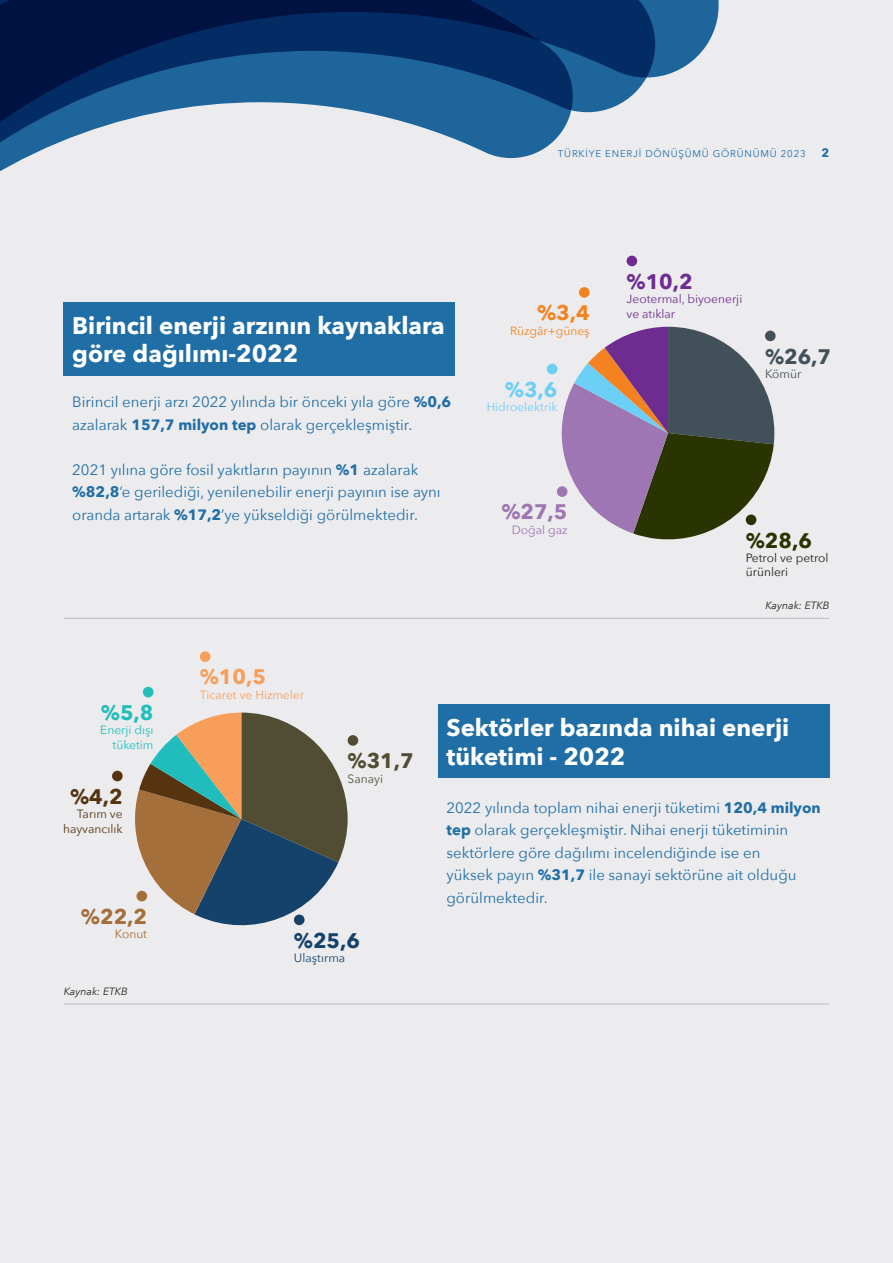
<style>
.page{position:relative;width:893px;height:1263px;background:#ececee}
.page>*{position:absolute;margin:0;border:0;box-sizing:border-box;transform-origin:0 0}
.t1{font:700 24px/28.5px "Avenir Next";color:#fff}
.t2{font:700 21px "Avenir Next";color:#425159}
.t3{font:700 21px "Avenir Next";color:#6e2c91}
.t4{font:700 21px "Avenir Next";color:#9e76b3}
.t5{font:700 21px "Avenir Next";color:#293400}
.t6{font:700 21px "Avenir Next";color:#514d33}
.t7{font:700 21px "Avenir Next";color:#f89e5b}
.t8{font:700 21px "Avenir Next";color:#15426a}
.t9{font:700 21px "Avenir Next";color:#a46f3b}
.t10{font:700 21px "Avenir Next";color:#6bcff6}
.t11{font:700 21px "Avenir Next";color:#f58220}
.t12{font:700 21px "Avenir Next";color:#55340f}
.t13{font:700 21px "Avenir Next";color:#21bdbd}
.t14{font:15px/22.5px "Avenir Next";color:#206ea6}
.t15{font:12px/14.4px "Avenir Next";color:#6e2c91}
.t16{font:12px/14.4px "Avenir Next";color:#231f20}
.t17{font:12px/14.4px "Avenir Next";color:#55340f;text-align:right}
.t18{font:12px "Avenir Next";color:#f89e5b}
.t19{font:12px/14.4px "Avenir Next";color:#21bdbd;text-align:right}
.t20{font:12px "Avenir Next";color:#6bcff6}
.t21{font:12px "Avenir Next";color:#f58220}
.t22{font:12px "Avenir Next";color:#15426a}
.t23{font:12px "Avenir Next";color:#9e76b3}
.t24{font:12px "Avenir Next";color:#514d33}
.t25{font:12px "Avenir Next";color:#425159}
.t26{font:12px "Avenir Next";color:#a46f3b}
.t27{font:700 12px "Avenir Next";color:#206ea6}
.t28{font:italic 10.5px "Avenir Next";color:#231f20}
.t29{font:9.75px "Avenir Next";letter-spacing:.08em;color:#206ea6}
.s1{font-weight:700}
</style>
<div class="page">
<svg style="left:0;top:0;width:719px;height:376px"></svg>
<div style="left:64px;top:302px;width:391px;height:73px;background:#206ea6"></div>
<div style="left:438px;top:704px;width:391px;height:74px;background:#206ea6"></div>
<hr style="left:64px;top:618px;width:765px;height:1px;background:#bcbdc0">
<svg style="left:548px;top:327px;width:226px;height:213px"></svg>
<div style="left:765px;top:331px;width:11px;height:10px;background:#425159;border-radius:50%"></div>
<div style="left:627px;top:256px;width:10px;height:10px;background:#6e2c91;border-radius:50%"></div>
<div style="left:557px;top:486px;width:10px;height:11px;background:#9e76b3;border-radius:50%"></div>
<div style="left:547px;top:364px;width:10px;height:10px;background:#6bcff6;border-radius:50%"></div>
<div style="left:579px;top:287px;width:11px;height:11px;background:#f58220;border-radius:50%"></div>
<div style="left:746px;top:514px;width:10px;height:11px;background:#293400;border-radius:50%"></div>
<hr style="left:64px;top:1004px;width:765px;height:1px;background:#bcbdc0">
<svg style="left:135px;top:713px;width:213px;height:213px"></svg>
<div style="left:348px;top:735px;width:10px;height:11px;background:#514d33;border-radius:50%"></div>
<div style="left:200px;top:651px;width:10px;height:11px;background:#f89e5b;border-radius:50%"></div>
<div style="left:294px;top:914px;width:11px;height:11px;background:#15426a;border-radius:50%"></div>
<div style="left:136px;top:891px;width:11px;height:10px;background:#a46f3b;border-radius:50%"></div>
<div style="left:112px;top:771px;width:11px;height:10px;background:#55340f;border-radius:50%"></div>
<div style="left:143px;top:687px;width:10px;height:10px;background:#21bdbd;border-radius:50%"></div>
<p class="t29" style="left:558px;top:146px;width:249px">TÜRKIYE ENERJI DÖNÜŞÜMÜ GÖRÜNÜMÜ 2023</p>
<p class="t27" style="left:821px;top:143px;width:9px">2</p>
<h1 class="t1" style="left:72px;top:311px;width:374px">Birincil enerji arzının kaynaklara göre dağılımı-2022</h1>
<p class="t14" style="left:72px;top:390px;width:381px">Birincil enerji arzı 2022 yılında bir önceki yıla göre <span class="s1">%0,6 </span>azalarak <span class="s1">157,7 milyon tep</span> olarak gerçekleşmiştir.</p>
<p class="t14" style="left:72px;top:458px;width:370px">2021 yılına göre fosil yakıtların payının <span class="s1">%1</span> azalarak <span class="s1">%82,8</span>’e gerilediği, yenilenebilir enerji payının ise aynı oranda artarak <span class="s1">%17,2</span>’ye yükseldiği görülmektedir.</p>
<h2 class="t11" style="left:537px;top:295px;width:54px">%3,4</h2>
<p class="t21" style="left:510px;top:320px;width:81px">Rüzgâr+güneş</p>
<h2 class="t10" style="left:505px;top:371px;width:54px">%3,6</h2>
<p class="t20" style="left:487px;top:397px;width:72px">Hidroelektrik</p>
<h2 class="t4" style="left:501px;top:494px;width:68px">%27,5</h2>
<p class="t23" style="left:512px;top:519px;width:57px">Doğal gaz</p>
<h2 class="t7" style="left:200px;top:659px;width:68px">%10,5</h2>
<p class="t18" style="left:200px;top:685px;width:106px">Ticaret ve Hizmeler</p>
<h2 class="t3" style="left:627px;top:263px;width:68px">%10,2</h2>
<p class="t15" style="left:627px;top:291px;width:117px">Jeotermal, biyoenerji ve atıklar</p>
<h2 class="t2" style="left:765px;top:338px;width:68px">%26,7</h2>
<p class="t25" style="left:765px;top:364px;width:38px">Kömür</p>
<h2 class="t5" style="left:746px;top:522px;width:68px">%28,6</h2>
<p class="t16" style="left:746px;top:550px;width:84px">Petrol ve petrol ürünleri</p>
<p class="t28" style="left:765px;top:597px;width:65px">Kaynak: ETKB</p>
<h2 class="t13" style="left:101px;top:694px;width:54px">%5,8</h2>
<p class="t19" style="left:100px;top:722px;width:55px">Enerji dışı tüketim</p>
<h2 class="t12" style="left:70px;top:778px;width:54px">%4,2</h2>
<p class="t17" style="left:63px;top:806px;width:61px">Tarım ve hayvancılık</p>
<h2 class="t9" style="left:81px;top:898px;width:68px">%22,2</h2>
<p class="t26" style="left:115px;top:924px;width:34px">Konut</p>
<p class="t28" style="left:64px;top:982px;width:65px">Kaynak: ETKB</p>
<h2 class="t6" style="left:348px;top:743px;width:68px">%31,7</h2>
<p class="t24" style="left:348px;top:768px;width:37px">Sanayi</p>
<h2 class="t8" style="left:294px;top:922px;width:68px">%25,6</h2>
<p class="t22" style="left:294px;top:948px;width:53px">Ulaştırma</p>
<h1 class="t1" style="left:446px;top:713px;width:344px">Sektörler bazında nihai enerji tüketimi - 2022</h1>
<p class="t14" style="left:446px;top:796px;width:376px">2022 yılında toplam nihai enerji tüketimi <span class="s1">120,4 milyon tep</span> olarak gerçekleşmiştir. Nihai enerji tüketiminin sektörlere göre dağılımı incelendiğinde ise en<br>yüksek payın <span class="s1">%31,7</span> ile sanayi sektörüne ait olduğu görülmektedir.</p>
</div>
